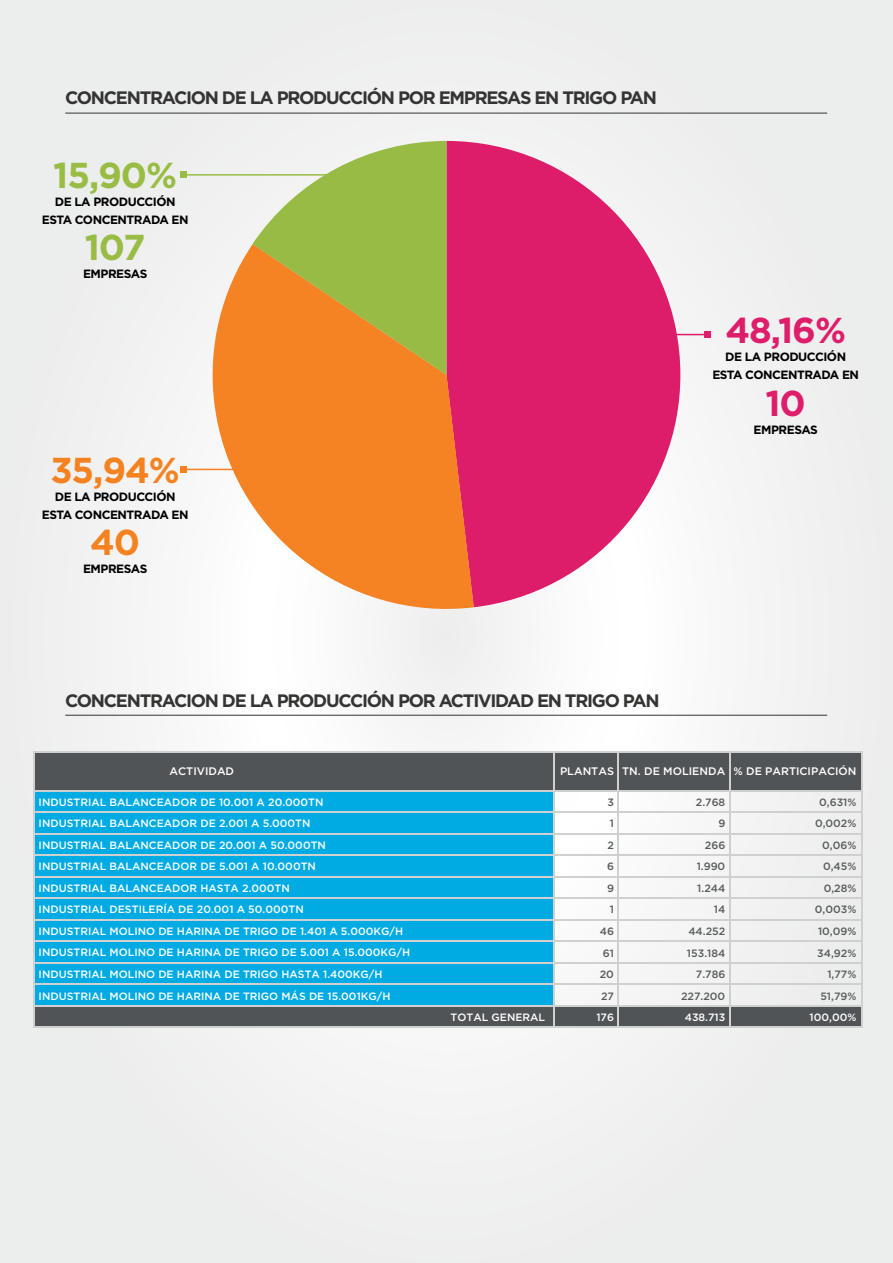
<style>
.page{position:relative;width:893px;height:1263px;background:#efeff0}
.page>*{position:absolute;margin:0;border:0;box-sizing:border-box;transform-origin:0 0}
.t1{font:700 36px "Gotham";letter-spacing:-.03em;color:#99bc45}
.t2{font:700 36px "Gotham";color:#de1d6b}
.t3{font:700 36px "Gotham";color:#f58221}
.t4{font:700 18px "Gotham";letter-spacing:-.07em;color:#343433}
.t5{font:700 12px/18px "Gotham";letter-spacing:-.04em;color:#000;text-align:center}
.t6{font:500 10.95px "Gotham";color:#fff}
.t7{font:500 10.65px/21.6px "Gotham";color:#fff}
.t8{font:500 10.65px/21.6px "Gotham";color:#575b5c;text-align:right}
</style>
<div class="page">
<hr style="left:65px;top:113px;width:762px;height:1px;background:#343433">
<hr style="left:65px;top:715px;width:762px;height:1px;background:#343433">
<hr style="left:183px;top:469px;width:75px;height:1px;background:#f58221">
<svg style="left:180px;top:466px;width:6px;height:6px"></svg>
<hr style="left:183px;top:174px;width:212px;height:2px;background:#99bc45">
<svg style="left:180px;top:172px;width:6px;height:6px"></svg>
<hr style="left:630px;top:334px;width:77px;height:1px;background:#de1d6b">
<svg style="left:704px;top:332px;width:6px;height:6px"></svg>
<div style="left:33px;top:790px;width:521px;height:234px;background:#00aae3"></div>
<div style="left:33px;top:752px;width:828px;height:38px;background:#515457"></div>
<div style="left:33px;top:1006px;width:828px;height:21px;background:#515457"></div>
<hr style="left:33px;top:751px;width:830px;height:1px;background:#cfd1d0">
<hr style="left:33px;top:790px;width:830px;height:2px;background:#cfd1d0">
<hr style="left:33px;top:811px;width:830px;height:2px;background:#cfd1d0">
<hr style="left:33px;top:833px;width:830px;height:2px;background:#cfd1d0">
<hr style="left:33px;top:854px;width:830px;height:2px;background:#cfd1d0">
<hr style="left:33px;top:876px;width:830px;height:2px;background:#cfd1d0">
<hr style="left:33px;top:897px;width:830px;height:2px;background:#cfd1d0">
<hr style="left:33px;top:919px;width:830px;height:2px;background:#cfd1d0">
<hr style="left:33px;top:940px;width:830px;height:2px;background:#cfd1d0">
<hr style="left:33px;top:983px;width:830px;height:2px;background:#cfd1d0">
<hr style="left:33px;top:962px;width:830px;height:2px;background:#cfd1d0">
<hr style="left:33px;top:1005px;width:830px;height:2px;background:#cfd1d0">
<hr style="left:33px;top:1026px;width:830px;height:2px;background:#cfd1d0">
<hr style="left:618px;top:752px;width:1px;height:276px;background:#cfd1d0">
<hr style="left:553px;top:752px;width:2px;height:276px;background:#cfd1d0">
<hr style="left:33px;top:752px;width:2px;height:276px;background:#cfd1d0">
<hr style="left:729px;top:752px;width:1px;height:276px;background:#cfd1d0">
<hr style="left:861px;top:752px;width:2px;height:276px;background:#cfd1d0">
<svg style="left:446px;top:141px;width:234px;height:466px;fill:#dd1c6a"></svg>
<svg style="left:208px;top:244px;width:266px;height:378px;fill:#f58223"></svg>
<svg style="left:252px;top:141px;width:194px;height:234px;background:#bdb252"></svg>
<h2 class="t4" style="left:65px;top:85px;width:593px">CONCENTRACION DE LA PRODUCCIÓN POR EMPRESAS EN TRIGO PAN</h2>
<h1 class="t1" style="left:53px;top:152px;width:125px">15,90%</h1>
<p class="t5" style="left:42px;top:193px;width:148px">DE LA PRODUCCIÓN<br>ESTA CONCENTRADA EN</p>
<h1 class="t1" style="left:85px;top:224px;width:62px">107</h1>
<p class="t5" style="left:83px;top:265px;width:66px">EMPRESAS</p>
<h1 class="t3" style="left:51px;top:446px;width:131px">35,94%</h1>
<p class="t5" style="left:42px;top:487px;width:148px">DE LA PRODUCCIÓN<br>ESTA CONCENTRADA EN</p>
<h1 class="t3" style="left:90px;top:518px;width:52px">40</h1>
<p class="t5" style="left:83px;top:559px;width:66px">EMPRESAS</p>
<h2 class="t4" style="left:65px;top:688px;width:596px">CONCENTRACION DE LA PRODUCCIÓN POR ACTIVIDAD EN TRIGO PAN</h2>
<h1 class="t2" style="left:725px;top:307px;width:122px">48,16%</h1>
<p class="t5" style="left:712px;top:348px;width:148px">DE LA PRODUCCIÓN<br>ESTA CONCENTRADA EN</p>
<h1 class="t2" style="left:765px;top:379px;width:42px">10</h1>
<p class="t5" style="left:753px;top:420px;width:66px">EMPRESAS</p>
<p class="t6" style="left:170px;top:764px;width:66px">ACTIVIDAD</p>
<p class="t6" style="left:560px;top:764px;width:298px">PLANTAS TN. DE MOLIENDA % DE PARTICIPACIÓN</p>
<p class="t7" style="left:39px;top:791px;width:373px">INDUSTRIAL BALANCEADOR DE 10.001 A 20.000TN<br>INDUSTRIAL BALANCEADOR DE 2.001 A 5.000TN<br>INDUSTRIAL BALANCEADOR DE 20.001 A 50.000TN<br>INDUSTRIAL BALANCEADOR DE 5.001 A 10.000TN<br>INDUSTRIAL BALANCEADOR HASTA 2.000TN<br>INDUSTRIAL DESTILERÍA DE 20.001 A 50.000TN<br>INDUSTRIAL MOLINO DE HARINA DE TRIGO DE 1.401 A 5.000KG/H INDUSTRIAL MOLINO DE HARINA DE TRIGO DE 5.001 A 15.000KG/H INDUSTRIAL MOLINO DE HARINA DE TRIGO HASTA 1.400KG/H INDUSTRIAL MOLINO DE HARINA DE TRIGO MÁS DE 15.001KG/H</p>
<p class="t7" style="left:451px;top:1006px;width:96px">TOTAL GENERAL</p>
<p class="t8" style="left:681px;top:791px;width:46px">2.768<br>9<br>266<br>1.990<br>1.244<br>14<br>44.252<br>153.184<br>7.786<br>227.200</p>
<p class="t7" style="left:685px;top:1006px;width:42px">438.713</p>
<p class="t8" style="left:815px;top:791px;width:43px">0,631%<br>0,002%<br>0,06%<br>0,45%<br>0,28%<br>0,003%<br>10,09%<br>34,92%<br>1,77%<br>51,79%</p>
<p class="t7" style="left:810px;top:1006px;width:48px">100,00%</p>
<p class="t8" style="left:600px;top:791px;width:16px">3<br>1<br>2<br>6<br>9<br>1<br>46<br>61<br>20<br>27</p>
<p class="t7" style="left:596px;top:1006px;width:19px">176</p>
</div>
